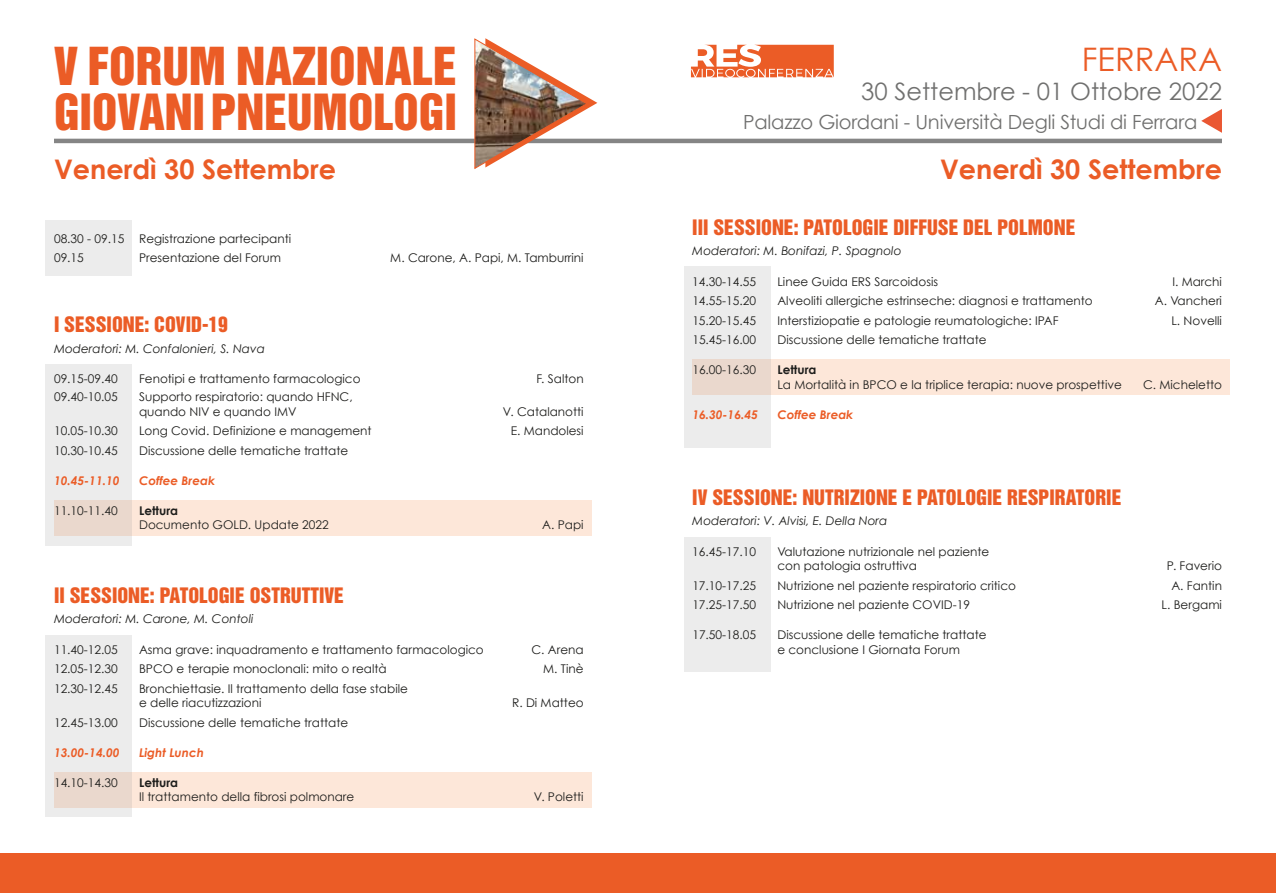
<style>
.page{position:relative;width:1276px;height:893px;background:#fff}
.page>*{position:absolute;margin:0;border:0;box-sizing:border-box;transform-origin:0 0}
.t1{font:47.85px "Helvetica Inserat";color:#eb5c26}
.t2{font:45.6px "Helvetica Inserat";color:#eb5c26}
.t3{font:32.4px "Century Gothic";color:#eb5c26}
.t4{font:700 27px "Century Gothic";color:#eb5c26}
.t5{font:24px "Century Gothic";color:#70706f}
.t6{font:19.5px "Helvetica Inserat";color:#eb5c26}
.t7{font:19.5px "Century Gothic";letter-spacing:-.01em;color:#70706f}
.t8{font:12px/14.4px "Century Gothic";color:#1d1d1b}
.t9{font:italic 12px "Century Gothic";color:#1d1d1b}
.t10{font:italic 700 12px "Century Gothic";color:#eb5c26}
.t11{font:700 12px "Century Gothic";color:#1d1d1b}
</style>
<div class="page">
<hr style="left:54px;top:139px;width:1168px;height:4px;background:#858585">
<svg style="left:474px;top:38px;width:123px;height:131px"></svg>
<svg style="left:1201px;top:109px;width:21px;height:24px"></svg>
<svg style="left:691px;top:45px;width:143px;height:32px"></svg>
<div style="left:0;top:854px;width:1276px;height:39px;background:#eb5c26"></div>
<div style="left:45px;top:220px;width:87px;height:55px;background:#ececec"></div>
<div style="left:54px;top:500px;width:537px;height:36px;background:#fde7d9"></div>
<svg style="left:45px;top:364px;width:87px;height:182px;background:#ebe8e6"></svg>
<div style="left:54px;top:772px;width:537px;height:36px;background:#fde7d9"></div>
<svg style="left:45px;top:635px;width:87px;height:181px;background:#ebe8e6"></svg>
<div style="left:692px;top:359px;width:537px;height:36px;background:#fde7d9"></div>
<svg style="left:684px;top:266px;width:86px;height:182px;background:#ebe8e6"></svg>
<div style="left:684px;top:537px;width:86px;height:135px;background:#ececec"></div>
<h1 class="t1" style="left:54px;top:37px;width:404px">V FORUM NAZIONALE</h1>
<h2 class="t2" style="left:54px;top:85px;width:404px">GIOVANI PNEUMOLOGI</h2>
<h3 class="t3" style="left:1082px;top:39px;width:142px">FERRARA</h3>
<h3 class="t5" style="left:861px;top:76px;width:362px">30 Settembre - 01 Ottobre 2022</h3>
<h3 class="t7" style="left:743px;top:110px;width:456px">Palazzo Giordani - Università Degli Studi di Ferrara</h3>
<h3 class="t4" style="left:54px;top:153px;width:283px">Venerdì 30 Settembre</h3>
<h3 class="t4" style="left:940px;top:153px;width:283px">Venerdì 30 Settembre</h3>
<p class="t8" style="left:54px;top:228px;width:239px;line-height:19.5px">08.30 - 09.15 Registrazione partecipanti<br>09.15</p>
<p class="t8" style="left:139px;top:250px;width:143px">Presentazione del Forum</p>
<p class="t8" style="left:390px;top:250px;width:195px">M. Carone, A. Papi, M. Tamburrini</p>
<h3 class="t6" style="left:54px;top:313px;width:175px">I SESSIONE: COVID-19</h3>
<p class="t9" style="left:54px;top:341px;width:212px">Moderatori: M. Confalonieri, S. Nava</p>
<p class="t8" style="left:54px;top:372px;width:65px">09.15-09.40</p>
<p class="t8" style="left:139px;top:372px;width:223px">Fenotipi e trattamento farmacologico</p>
<p class="t8" style="left:536px;top:372px;width:49px">F. Salton</p>
<p class="t8" style="left:54px;top:390px;width:65px">09.40-10.05</p>
<p class="t8" style="left:139px;top:390px;width:215px">Supporto respiratorio: quando HFNC, quando NIV e quando IMV</p>
<p class="t8" style="left:503px;top:404px;width:82px">V. Catalanotti</p>
<p class="t8" style="left:54px;top:424px;width:65px">10.05-10.30</p>
<p class="t8" style="left:139px;top:424px;width:234px">Long Covid. Definizione e management</p>
<p class="t8" style="left:511px;top:424px;width:74px">E. Mandolesi</p>
<p class="t8" style="left:54px;top:443px;width:65px">10.30-10.45</p>
<p class="t8" style="left:139px;top:443px;width:211px">Discussione delle tematiche trattate</p>
<p class="t10" style="left:54px;top:473px;width:67px">10.45-11.10</p>
<p class="t10" style="left:139px;top:473px;width:77px">Coffee Break</p>
<p class="t8" style="left:54px;top:503px;width:65px">11.10-11.40</p>
<p class="t11" style="left:139px;top:503px;width:41px">Lettura</p>
<p class="t8" style="left:139px;top:517px;width:191px">Documento GOLD. Update 2022</p>
<p class="t8" style="left:542px;top:517px;width:43px">A. Papi</p>
<h3 class="t6" style="left:54px;top:583px;width:291px">II SESSIONE: PATOLOGIE OSTRUTTIVE</h3>
<p class="t9" style="left:54px;top:611px;width:201px">Moderatori: M. Carone, M. Contoli</p>
<p class="t8" style="left:54px;top:642px;width:65px">11.40-12.05</p>
<p class="t8" style="left:139px;top:642px;width:346px">Asma grave: inquadramento e trattamento farmacologico</p>
<p class="t8" style="left:531px;top:642px;width:54px">C. Arena</p>
<p class="t8" style="left:54px;top:661px;width:65px">12.05-12.30</p>
<p class="t8" style="left:139px;top:661px;width:249px">BPCO e terapie monoclonali: mito o realtà</p>
<p class="t8" style="left:543px;top:661px;width:42px">M. Tinè</p>
<p class="t8" style="left:54px;top:681px;width:65px">12.30-12.45</p>
<p class="t8" style="left:139px;top:681px;width:270px">Bronchiettasie. Il trattamento della fase stabile e delle riacutizzazioni</p>
<p class="t8" style="left:512px;top:695px;width:73px">R. Di Matteo</p>
<p class="t8" style="left:54px;top:715px;width:65px">12.45-13.00</p>
<p class="t8" style="left:139px;top:715px;width:211px">Discussione delle tematiche trattate</p>
<p class="t10" style="left:54px;top:744px;width:67px">13.00-14.00</p>
<p class="t10" style="left:139px;top:744px;width:66px">Light Lunch</p>
<p class="t8" style="left:54px;top:775px;width:65px">14.10-14.30</p>
<p class="t11" style="left:139px;top:775px;width:41px">Lettura</p>
<p class="t8" style="left:139px;top:789px;width:217px">Il trattamento della fibrosi polmonare</p>
<p class="t8" style="left:534px;top:789px;width:51px">V. Poletti</p>
<h3 class="t6" style="left:692px;top:215px;width:385px">III SESSIONE: PATOLOGIE DIFFUSE DEL POLMONE</h3>
<p class="t9" style="left:692px;top:243px;width:211px">Moderatori: M. Bonifazi, P. Spagnolo</p>
<p class="t8" style="left:692px;top:274px;width:65px">14.30-14.55</p>
<p class="t8" style="left:777px;top:274px;width:162px">Linee Guida ERS Sarcoidosis</p>
<p class="t8" style="left:1172px;top:274px;width:51px">I. Marchi</p>
<p class="t8" style="left:692px;top:293px;width:65px">14.55-15.20</p>
<p class="t8" style="left:777px;top:293px;width:317px">Alveoliti allergiche estrinseche: diagnosi e trattamento</p>
<p class="t8" style="left:1155px;top:293px;width:69px">A. Vancheri</p>
<p class="t8" style="left:692px;top:313px;width:65px">15.20-15.45</p>
<p class="t8" style="left:777px;top:313px;width:283px">Interstiziopatie e patologie reumatologiche: IPAF</p>
<p class="t8" style="left:1171px;top:313px;width:52px">L. Novelli</p>
<p class="t8" style="left:692px;top:332px;width:65px">15.45-16.00</p>
<p class="t8" style="left:777px;top:332px;width:211px">Discussione delle tematiche trattate</p>
<p class="t8" style="left:692px;top:362px;width:65px">16.00-16.30</p>
<p class="t11" style="left:777px;top:362px;width:41px">Lettura</p>
<p class="t8" style="left:777px;top:377px;width:346px">La Mortalità in BPCO e la triplice terapia: nuove prospettive</p>
<p class="t8" style="left:1143px;top:377px;width:80px">C. Micheletto</p>
<p class="t10" style="left:692px;top:406px;width:67px">16.30-16.45</p>
<p class="t10" style="left:777px;top:406px;width:77px">Coffee Break</p>
<h3 class="t6" style="left:692px;top:486px;width:430px">IV SESSIONE: NUTRIZIONE E PATOLOGIE RESPIRATORIE</h3>
<p class="t9" style="left:692px;top:514px;width:197px">Moderatori: V. Alvisi, E. Della Nora</p>
<p class="t8" style="left:692px;top:544px;width:65px">16.45-17.10</p>
<p class="t8" style="left:777px;top:544px;width:213px">Valutazione nutrizionale nel paziente con patologia ostruttiva</p>
<p class="t8" style="left:1167px;top:558px;width:56px">P. Faverio</p>
<p class="t8" style="left:692px;top:578px;width:65px">17.10-17.25</p>
<p class="t8" style="left:777px;top:578px;width:240px">Nutrizione nel paziente respiratorio critico</p>
<p class="t8" style="left:1171px;top:578px;width:52px">A. Fantin</p>
<p class="t8" style="left:692px;top:597px;width:65px">17.25-17.50</p>
<p class="t8" style="left:777px;top:597px;width:194px">Nutrizione nel paziente COVID-19</p>
<p class="t8" style="left:1161px;top:597px;width:62px">L. Bergami</p>
<p class="t8" style="left:692px;top:627px;width:65px">17.50-18.05</p>
<p class="t8" style="left:777px;top:627px;width:211px">Discussione delle tematiche trattate e conclusione I Giornata Forum</p>
</div>
